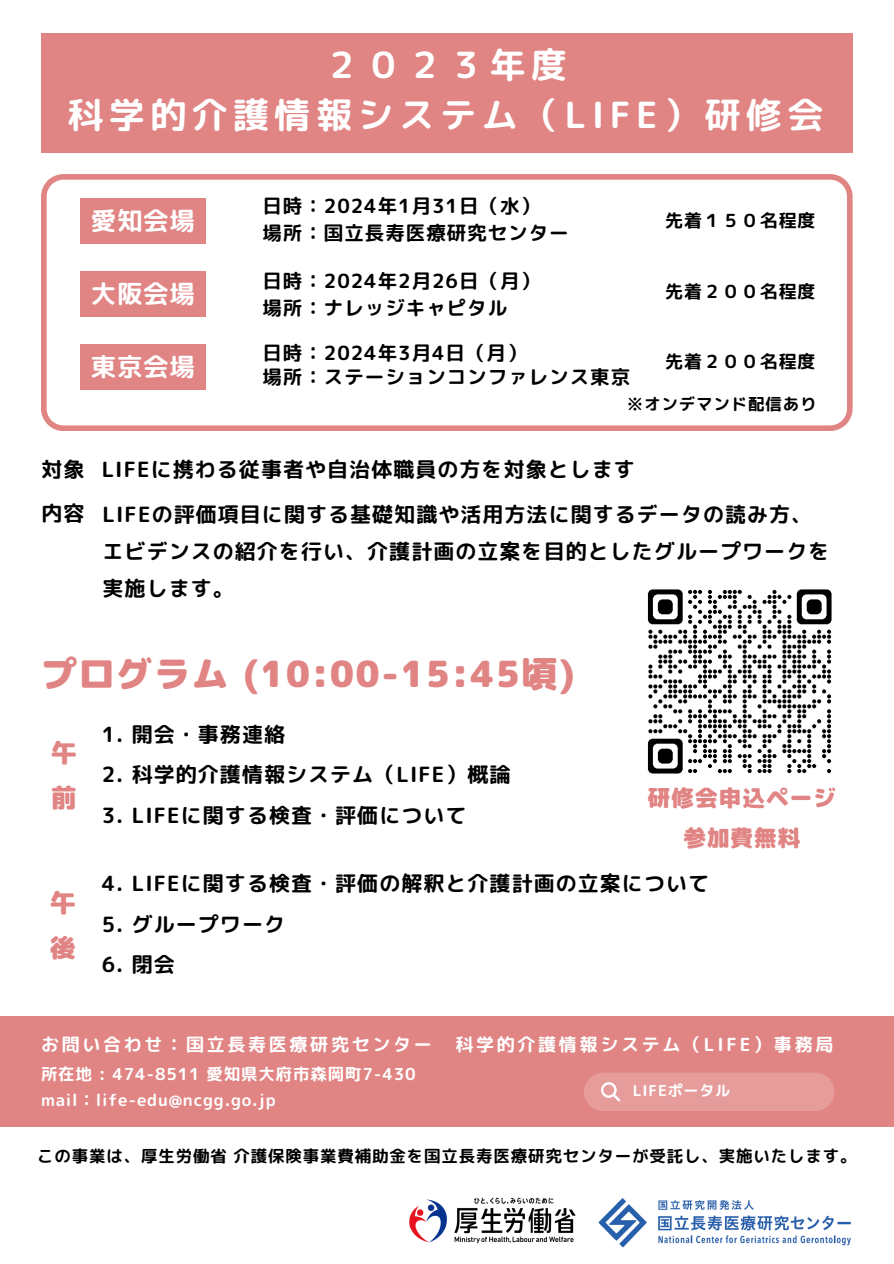
<style>
.page{position:relative;width:894px;height:1264px;background:#fff}
.page>*{position:absolute;margin:0;border:0;box-sizing:border-box;transform-origin:0 0}
.t1{font:36px "rounded mplus 1 p bold";letter-spacing:.15em;color:#fff}
.t2{font:36px "rounded mplus 1 p black";letter-spacing:.05em;color:#e18484}
.t3{font:25.5px "rounded mplus 1 p bold";letter-spacing:.025em;color:#fff}
.t4{font:25.5px/45px "rounded mplus 1 p black";color:#e18484}
.t5{font:22.5px "rounded mplus 1 p black";letter-spacing:.05em;color:#e18484}
.t6{font:21px/37.2px "rounded mplus 1 p bold";letter-spacing:.05em;color:#000}
.t7{font:19.5px "rounded mplus 1 p bold";letter-spacing:.05em;color:#000}
.t8{font:18px "rounded mplus 1 p bold";letter-spacing:.15em;color:#fff}
.t9{font:18px "rounded mplus 1 p bold";letter-spacing:.05em;color:#000}
.t10{font:16.5px "rounded mplus 1 p bold";letter-spacing:.05em;color:#000}
.t11{font:16.5px "rounded mplus 1 p bold";letter-spacing:.05em;color:#fff}
.t12{font:15px "rounded mplus 1 p bold";letter-spacing:.05em;color:#fff}
</style>
<div class="page">
<div style="left:0;top:1016px;width:893px;height:110px;background:#e18484"></div>
<svg style="left:41px;top:174px;width:811px;height:256px"></svg>
<div style="left:584px;top:1073px;width:250px;height:38px;background:#e79c9c"></div>
<div style="left:41px;top:33px;width:811px;height:120px;background:#e18484"></div>
<img style="left:598px;top:1198px;width:253px;height:50px">
<img style="left:409px;top:1197px;width:167px;height:47px">
<div style="left:80px;top:199px;width:125px;height:45px;background:#e18484"></div>
<div style="left:80px;top:272px;width:125px;height:45px;background:#e18484"></div>
<div style="left:80px;top:345px;width:125px;height:45px;background:#e18484"></div>
<img style="left:647px;top:589px;width:185px;height:185px">
<p class="t1" style="left:324px;top:40px;width:245px">２０２３年度</p>
<p class="t1" style="left:67px;top:89px;width:757px">科学的介護情報システム（LIFE）研修会</p>
<p class="t3" style="left:91px;top:202px;width:105px">愛知会場</p>
<p class="t3" style="left:91px;top:275px;width:105px">大阪会場</p>
<p class="t3" style="left:91px;top:348px;width:105px">東京会場</p>
<p class="t7" style="left:262px;top:192px;width:279px">日時：2024年1月31日（水）</p>
<p class="t7" style="left:262px;top:219px;width:308px">場所：国立長寿医療研究センター</p>
<p class="t7" style="left:262px;top:267px;width:279px">日時：2024年2月26日（月）</p>
<p class="t7" style="left:262px;top:294px;width:246px">場所：ナレッジキャピタル</p>
<p class="t7" style="left:262px;top:339px;width:265px">日時：2024年3月4日（月）</p>
<p class="t7" style="left:262px;top:363px;width:369px">場所：ステーションコンファレンス東京</p>
<p class="t9" style="left:665px;top:208px;width:152px">先着１５０名程度</p>
<p class="t9" style="left:665px;top:278px;width:152px">先着２００名程度</p>
<p class="t9" style="left:665px;top:349px;width:152px">先着２００名程度</p>
<p class="t10" style="left:626px;top:392px;width:191px">※オンデマンド配信あり</p>
<p class="t6" style="left:41px;top:450px;width:45px">対象</p>
<p class="t6" style="left:102px;top:450px;width:534px">LIFEに携わる従事者や自治体職員の方を対象とします</p>
<p class="t6" style="left:41px;top:495px;width:45px">内容</p>
<p class="t6" style="left:102px;top:495px;width:711px">LIFEの評価項目に関する基礎知識や活用方法に関するデータの読み方、</p>
<p class="t6" style="left:102px;top:533px;width:728px">エビデンスの紹介を行い、介護計画の立案を目的としたグループワークを実施します。</p>
<p class="t2" style="left:41px;top:648px;width:535px">プログラム (10:00-15:45頃)</p>
<p class="t4" style="left:51px;top:730px;width:27px">午前</p>
<p class="t6" style="left:102px;top:715px;width:185px">1. 開会・事務連絡</p>
<p class="t6" style="left:102px;top:755px;width:410px">2. 科学的介護情報システム（LIFE）概論</p>
<p class="t6" style="left:102px;top:796px;width:366px">3. LIFEに関する検査・評価について</p>
<p class="t5" style="left:647px;top:782px;width:189px">研修会申込ページ</p>
<p class="t5" style="left:683px;top:821px;width:118px">参加費無料</p>
<p class="t4" style="left:50px;top:879px;width:27px">午後</p>
<p class="t6" style="left:102px;top:864px;width:608px">4. LIFEに関する検査・評価の解釈と介護計画の立案について</p>
<p class="t6" style="left:102px;top:905px;width:185px">5. グループワーク</p>
<p class="t6" style="left:102px;top:945px;width:75px">6. 閉会</p>
<p class="t8" style="left:41px;top:1031px;width:392px">お問い合わせ：国立長寿医療研究センター</p>
<p class="t8" style="left:455px;top:1031px;width:379px">科学的介護情報システム（LIFE）事務局</p>
<p class="t11" style="left:41px;top:1062px;width:376px">所在地 : 474-8511 愛知県大府市森岡町7-430</p>
<p class="t11" style="left:41px;top:1088px;width:236px">mail：life-edu@ncgg.go.jp</p>
<p class="t12" style="left:632px;top:1079px;width:99px">LIFEポータル</p>
<p class="t10" style="left:37px;top:1144px;width:820px">この事業は、厚生労働省介護保険事業費補助金を国立長寿医療研究センターが受託し、実施いたします。</p>
</div>
